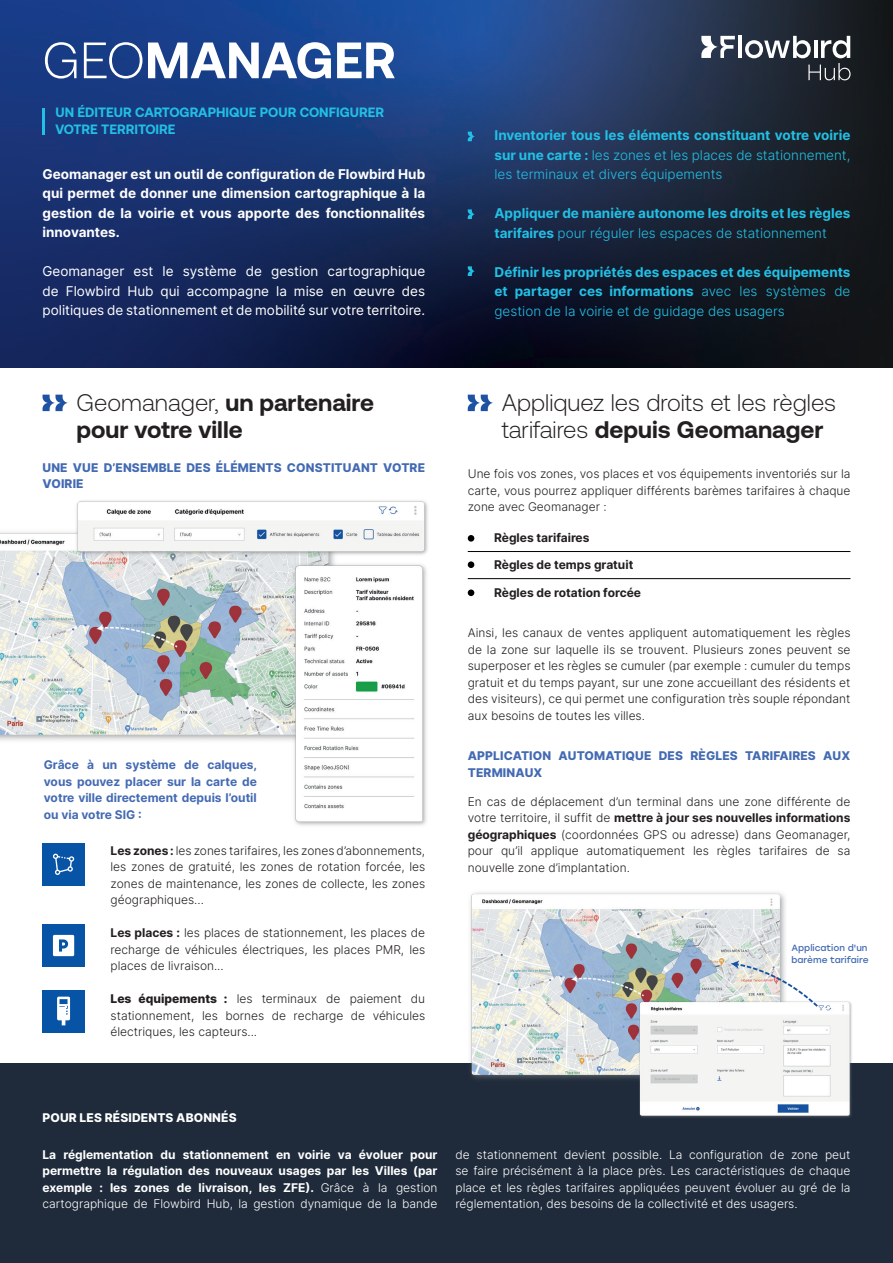
<style>
.page{position:relative;width:893px;height:1263px;background:#fff}
.page>*{position:absolute;margin:0;border:0;box-sizing:border-box;transform-origin:0 0}
.t1{font:700 51px "Aeonik";color:#fff}
.t2{font:300 24px/27px "Aeonik";color:#231f20}
.t3{font:700 24px/27px "Aeonik";color:#231f20}
.t4{font:700 13.5px/19.5px "Inter";color:#22c0e5}
.t5{font:700 13.5px/19.5px "Inter";color:#fff;text-align:justify}
.t6{font:13.5px/19.5px "Inter";color:#fff;text-align:justify}
.t7{font:300 13.5px/19.5px "Inter";color:#22c0e5;text-align:justify}
.t8{font:700 13.5px/16.5px "Aeonik";color:#22c0e5}
.t9{font:300 12px/16.5px "Inter";color:#231f20;text-align:justify}
.t10{font:300 12px/16.5px "Inter";color:#fff;text-align:justify}
.t11{font:700 12px/16.5px "Inter";color:#fff;text-align:justify}
.t12{font:800 12px/16.5px "Inter";letter-spacing:.01em;color:#436ab3}
.t13{font:700 12px/16.5px "Inter";color:#446ab3;text-align:justify}
.t14{font:700 12px "Inter";color:#231f20}
.t15{font:800 12px "Inter";letter-spacing:.01em;color:#fff}
.t16{font:9px/12.8px "Stolzl";color:#436ab3}
.s1{font-weight:300}
.s2{font-weight:700}
.s3{font-weight:800}
</style>
<div class="page">
<img style="left:0;top:0;width:893px;height:367px">
<svg style="left:468px;top:132px;width:7px;height:9px"></svg>
<svg style="left:468px;top:209px;width:7px;height:10px"></svg>
<svg style="left:468px;top:266px;width:7px;height:10px"></svg>
<div style="left:43px;top:924px;width:42px;height:42px;background:#0754a6"></div>
<div style="left:43px;top:843px;width:42px;height:42px;background:#0754a6"></div>
<div style="left:43px;top:990px;width:42px;height:42px;background:#0754a6"></div>
<img style="left:0;top:532px;width:335px;height:209px">
<img style="left:73px;top:500px;width:355px;height:56px">
<hr style="left:43px;top:108px;width:2px;height:27px;background:#22c0e5">
<svg style="left:43px;top:395px;width:25px;height:16px"></svg>
<img style="left:290px;top:561px;width:137px;height:265px">
<svg style="left:468px;top:395px;width:25px;height:16px"></svg>
<hr style="left:468px;top:551px;width:382px;height:1px;background:#000">
<div style="left:468px;top:535px;width:6px;height:7px;background:#000001;border-radius:50%"></div>
<div style="left:468px;top:589px;width:6px;height:7px;background:#000001;border-radius:50%"></div>
<div style="left:468px;top:561px;width:6px;height:7px;background:#000001;border-radius:50%"></div>
<hr style="left:468px;top:578px;width:382px;height:1px;background:#000">
<div style="left:0;top:1063px;width:893px;height:200px;background:#1f2b3b"></div>
<img style="left:470px;top:892px;width:316px;height:187px">
<img style="left:637px;top:1000px;width:215px;height:118px">
<svg style="left:731px;top:960px;width:87px;height:47px"></svg>
<svg style="left:53px;top:935px;width:21px;height:21px"></svg>
<svg style="left:53px;top:853px;width:21px;height:22px"></svg>
<svg style="left:57px;top:997px;width:13px;height:28px"></svg>
<hr style="left:738px;top:36px;width:4px;height:22px;background:#fff">
<svg style="left:701px;top:36px;width:34px;height:22px"></svg>
<svg style="left:745px;top:36px;width:105px;height:44px"></svg>
<h1 class="t1" style="left:43px;top:31px;width:355px"><span class="s1">GEO</span>MANAGER</h1>
<p class="t8" style="left:55px;top:104px;width:330px">UN ÉDITEUR CARTOGRAPHIQUE POUR CONFIGURER<br>VOTRE TERRITOIRE</p>
<p class="t5" style="left:43px;top:164px;width:384px">Geomanager est un outil de configuration de Flowbird Hub qui permet de donner une dimension cartographique à la gestion de la voirie et vous apporte des fonctionnalités innovantes.</p>
<p class="t6" style="left:43px;top:261px;width:384px">Geomanager est le système de gestion cartographique de Flowbird Hub qui accompagne la mise en œuvre des politiques de stationnement et de mobilité sur votre territoire.</p>
<h2 class="t3" style="left:77px;top:388px;width:299px"><span class="s1">Geomanager,</span> un partenaire pour votre ville</h2>
<p class="t12" style="left:43px;top:459px;width:384px">UNE VUE D’ENSEMBLE DES ÉLÉMENTS CONSTITUANT VOTRE<br>VOIRIE</p>
<p class="t13" style="left:44px;top:756px;width:215px">Grâce à un système de calques, vous pouvez placer sur la carte de votre ville directement depuis l’outil ou via votre SIG :</p>
<p class="t9" style="left:111px;top:842px;width:316px"><span class="s2">Les zones :</span> les zones tarifaires, les zones d’abonnements, les zones de gratuité, les zones de rotation forcée, les zones de maintenance, les zones de collecte, les zones géographiques...</p>
<p class="t9" style="left:111px;top:925px;width:316px"><span class="s2">Les places :</span> les places de stationnement, les places de recharge de véhicules électriques, les places PMR, les places de livraison...</p>
<p class="t9" style="left:111px;top:991px;width:316px"><span class="s3">Les équipements :</span> les terminaux de paiement du stationnement, les bornes de recharge de véhicules électriques, les capteurs...</p>
<p class="t7" style="left:494px;top:125px;width:357px"><span class="s2">Inventorier tous les éléments constituant votre voirie sur une carte :</span> les zones et les places de stationnement, les terminaux et divers équipements</p>
<p class="t4" style="left:494px;top:203px;width:357px">Appliquer de manière autonome les droits et les règles tarifaires <span class="s1">pour réguler les espaces de stationnement</span></p>
<p class="t4" style="left:494px;top:262px;width:357px;text-align:justify">Définir les propriétés des espaces et des équipements et partager ces informations <span class="s1">avec les systèmes de gestion de la voirie et de guidage des usagers</span></p>
<h2 class="t2" style="left:502px;top:389px;width:336px">Appliquez les droits et les règles tarifaires <span class="s2">depuis Geomanager</span></h2>
<p class="t9" style="left:468px;top:466px;width:384px">Une fois vos zones, vos places et vos équipements inventoriés sur la carte, vous pourrez appliquer différents barèmes tarifaires à chaque zone avec Geomanager :</p>
<p class="t14" style="left:494px;top:528px;width:97px">Règles tarifaires</p>
<p class="t14" style="left:494px;top:556px;width:141px">Règles de temps gratuit</p>
<p class="t14" style="left:494px;top:584px;width:148px">Règles de rotation forcée</p>
<p class="t9" style="left:468px;top:625px;width:384px">Ainsi, les canaux de ventes appliquent automatiquement les règles de la zone sur laquelle ils se trouvent. Plusieurs zones peuvent se superposer et les règles se cumuler (par exemple : cumuler du temps gratuit et du temps payant, sur une zone accueillant des résidents et des visiteurs), ce qui permet une configuration très souple répondant aux besoins de toutes les villes.</p>
<p class="t12" style="left:468px;top:747px;width:384px">APPLICATION AUTOMATIQUE DES RÈGLES TARIFAIRES AUX<br>TERMINAUX</p>
<p class="t9" style="left:468px;top:793px;width:384px">En cas de déplacement d’un terminal dans une zone différente de votre territoire, il suffit de <span class="s2">mettre à jour ses nouvelles informations géographiques</span> (coordonnées GPS ou adresse) dans Geomanager, pour qu’il applique automatiquement les règles tarifaires de sa nouvelle zone d’implantation.</p>
<p class="t16" style="left:791px;top:941px;width:79px">Application d'un barème tarifaire</p>
<p class="t15" style="left:43px;top:1108px;width:195px">POUR LES RÉSIDENTS ABONNÉS</p>
<p class="t11" style="left:43px;top:1146px;width:396px">La réglementation du stationnement en voirie va évoluer pour permettre la régulation des nouveaux usages par les Villes (par exemple : les zones de livraison, les ZFE). <span class="s1">Grâce à la gestion cartographique de Flowbird Hub, la gestion dynamique de la bande</span></p>
<p class="t10" style="left:455px;top:1146px;width:396px">de stationnement devient possible. La configuration de zone peut se faire précisément à la place près. Les caractéristiques de chaque place et les règles tarifaires appliquées peuvent évoluer au gré de la réglementation, des besoins de la collectivité et des usagers.</p>
</div>
